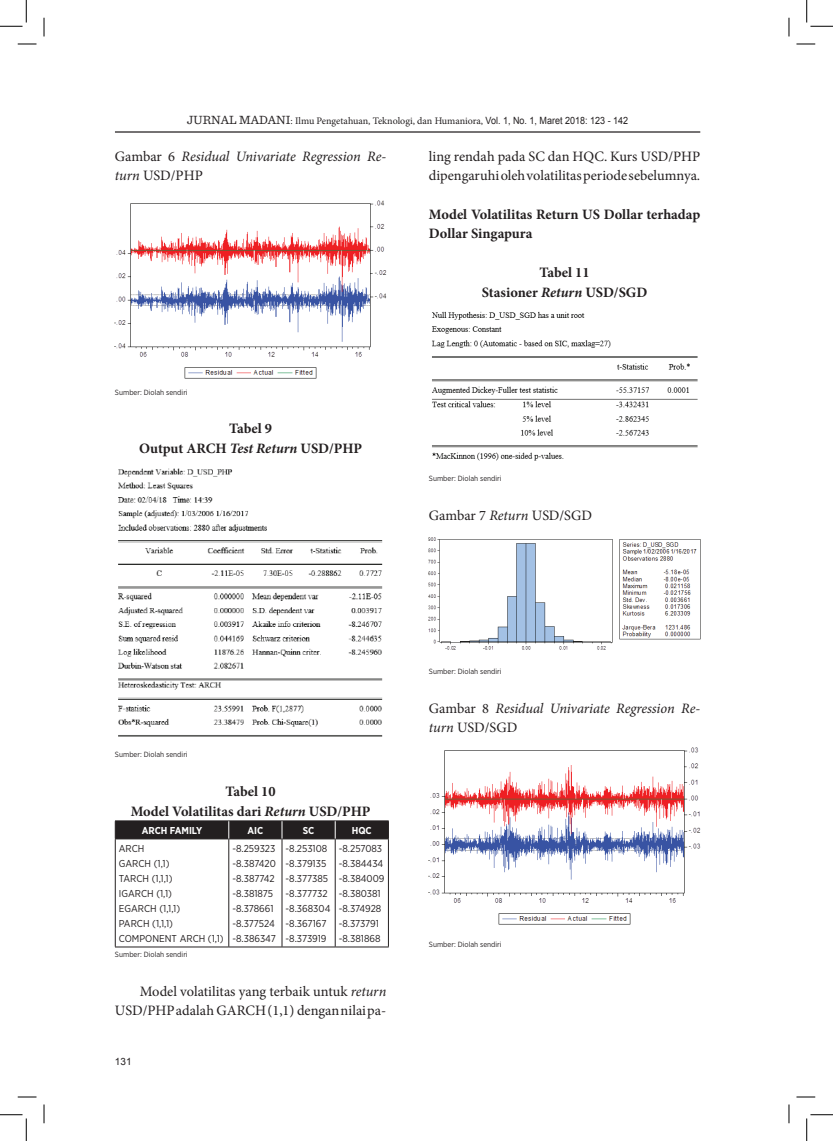
<style>
.page{position:relative;width:833px;height:1141px;background:#fff}
.page>*{position:absolute;margin:0;border:0;box-sizing:border-box;transform-origin:0 0}
.t1{font:14.38px/19.4px "Minion Pro";color:#231f20;text-align:right}
.t2{font:700 14.38px/19.4px "Minion Pro";color:#231f20;text-align:center}
.t3{font:italic 14.38px/19.4px "Minion Pro";letter-spacing:-.01em;color:#231f20}
.t4{font:10px/15px "Gotham Narrow";color:#231f20}
.t5{font:10px "Minion Pro";color:#231f20}
.t6{font:700 10px "Gotham Narrow";color:#fff}
.t7{font:10px "Arial";color:#231f20}
.t8{font:7.5px "Gotham Narrow";color:#231f20}
.s1{font-family:"Sentinel";font-size:12.5px}
.s2{font-family:"Arial"}
.s3{font-style:normal}
.s4{font-style:italic}
</style>
<div class="page">
<hr style="left:115px;top:131px;width:584px;height:2px;background:#231f20">
<img style="left:115px;top:200px;width:271px;height:178px">
<img style="left:118px;top:468px;width:265px;height:269px">
<hr style="left:115px;top:838px;width:114px;height:1px;background:#231f20">
<hr style="left:115px;top:839px;width:1px;height:107px;background:#231f20">
<hr style="left:229px;top:838px;width:53px;height:1px;background:#231f20">
<hr style="left:228px;top:839px;width:1px;height:107px;background:#231f20">
<hr style="left:282px;top:838px;width:53px;height:1px;background:#231f20">
<hr style="left:281px;top:839px;width:1px;height:107px;background:#231f20">
<hr style="left:335px;top:838px;width:53px;height:1px;background:#231f20">
<hr style="left:335px;top:839px;width:1px;height:107px;background:#231f20">
<hr style="left:388px;top:839px;width:1px;height:107px;background:#231f20">
<hr style="left:115px;top:946px;width:114px;height:1px;background:#231f20">
<hr style="left:229px;top:946px;width:53px;height:1px;background:#231f20">
<hr style="left:282px;top:946px;width:53px;height:1px;background:#231f20">
<hr style="left:335px;top:946px;width:53px;height:1px;background:#231f20">
<svg style="left:115px;top:820px;width:274px;height:18px;background:#292526"></svg>
<img style="left:432px;top:311px;width:266px;height:150px">
<img style="left:428px;top:537px;width:271px;height:113px">
<img style="left:428px;top:747px;width:271px;height:177px">
<svg style="left:18px;top:43px;width:18px;height:2px"></svg>
<svg style="left:796px;top:43px;width:18px;height:2px"></svg>
<svg style="left:18px;top:1096px;width:18px;height:1px"></svg>
<svg style="left:796px;top:1096px;width:18px;height:1px"></svg>
<svg style="left:43px;top:18px;width:2px;height:18px"></svg>
<svg style="left:43px;top:1104px;width:2px;height:19px"></svg>
<svg style="left:788px;top:18px;width:1px;height:18px"></svg>
<svg style="left:788px;top:1104px;width:1px;height:19px"></svg>
<svg style="left:0;top:0;width:27px;height:27px"></svg>
<svg style="left:0;top:1114px;width:27px;height:26px"></svg>
<svg style="left:806px;top:0;width:26px;height:27px"></svg>
<svg style="left:806px;top:1114px;width:26px;height:26px"></svg>
<p class="t5" style="left:187px;top:114px;width:442px"><span class="s1">JURNAL MADANI</span>: Ilmu Pengetahuan, Teknologi, dan Humaniora, <span class="s2">Vol. 1, No. 1, Maret 2018: 123 - 142</span></p>
<h1 class="t3" style="left:115px;top:146px;width:273px"><span class="s3">Gambar 6</span> Residual Univariate Regression Re&shy;turn <span class="s3">USD/PHP</span></h1>
<p class="t8" style="left:115px;top:387px;width:74px">Sumber: Diolah sendiri</p>
<h1 class="t2" style="left:139px;top:419px;width:224px">Tabel 9<br>Output ARCH <span class="s4">Test Return</span> USD/PHP</h1>
<h1 class="t1" style="left:428px;top:147px;width:273px;text-align:left">ling rendah pada SC dan HQC. Kurs USD/PHP dipengaruhi oleh volatilitas periode sebelumnya.</h1>
<h1 class="t2" style="left:428px;top:204px;width:273px;text-align:left">Model Volatilitas Return US Dollar terhadap<br>Dollar Singapura</h1>
<h1 class="t2" style="left:481px;top:263px;width:167px">Tabel 11<br>Stasioner <span class="s4">Return</span> USD/SGD</h1>
<p class="t8" style="left:428px;top:473px;width:74px">Sumber: Diolah sendiri</p>
<h1 class="t1" style="left:428px;top:505px;width:164px">Gambar 7 <span class="s4">Return</span> USD/SGD</h1>
<p class="t8" style="left:115px;top:750px;width:74px">Sumber: Diolah sendiri</p>
<h1 class="t2" style="left:131px;top:781px;width:241px">Tabel 10<br>Model Volatilitas dari <span class="s4">Return</span> USD/PHP</h1>
<p class="t6" style="left:142px;top:823px;width:62px">ARCH FAMILY</p>
<p class="t6" style="left:247px;top:823px;width:17px">AIC</p>
<p class="t6" style="left:302px;top:823px;width:13px">SC</p>
<p class="t6" style="left:351px;top:823px;width:22px">HQC</p>
<p class="t4" style="left:119px;top:840px;width:106px">ARCH<br>GARCH (1,1)<br>TARCH (1,1,1)<br>IGARCH (1,1)<br>EGARCH (1,1,1)<br>PARCH (1,1,1)<br>COMPONENT ARCH (1,1)</p>
<p class="t4" style="left:232px;top:840px;width:45px">-8.259323 -8.387420 -8.387742 -8.381875 -8.378661 -8.377524 -8.386347</p>
<p class="t4" style="left:285px;top:840px;width:46px">-8.253108 -8.379135 -8.377385 -8.377732 -8.368304 -8.367167 -8.373919</p>
<p class="t4" style="left:338px;top:840px;width:47px">-8.257083 -8.384434 -8.384009 -8.380381 -8.374928 -8.373791 -8.381868</p>
<p class="t8" style="left:115px;top:949px;width:74px">Sumber: Diolah sendiri</p>
<h1 class="t1" style="left:115px;top:981px;width:273px">Model volatilitas yang terbaik untuk <span class="s4">return<br></span>USD/PHP adalah GARCH (1,1) dengan nilai pa-</h1>
<p class="t7" style="left:115px;top:1054px;width:18px">131</p>
<p class="t8" style="left:428px;top:667px;width:74px">Sumber: Diolah sendiri</p>
<h1 class="t3" style="left:428px;top:698px;width:273px"><span class="s3">Gambar 8</span> Residual Univariate Regression Re&shy;turn <span class="s3">USD/SGD</span></h1>
<p class="t8" style="left:428px;top:939px;width:74px">Sumber: Diolah sendiri</p>
</div>
